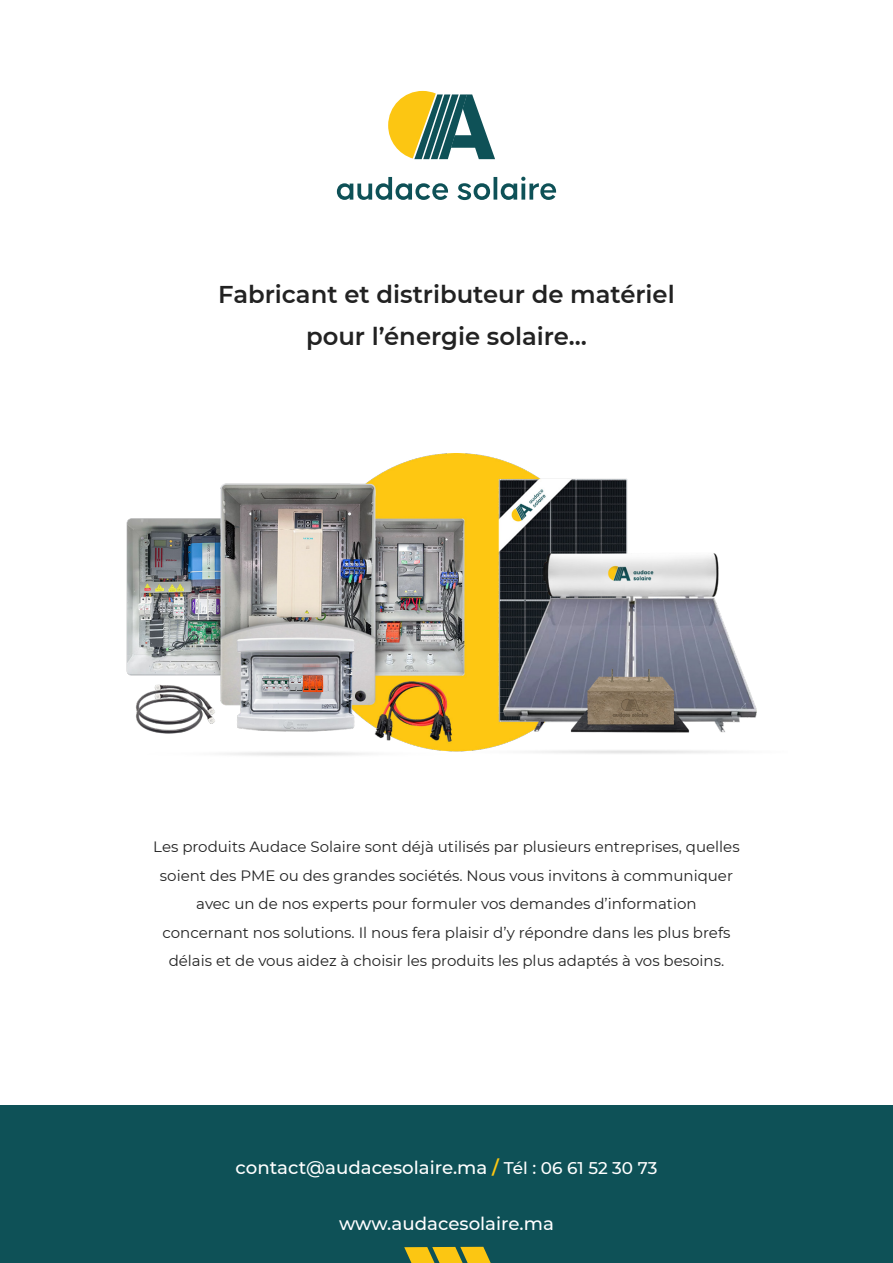
<style>
.page{position:relative;width:893px;height:1263px;background:#fff}
.page>*{position:absolute;margin:0;border:0;box-sizing:border-box;transform-origin:0 0}
.t1{font:600 24.3px/42.2px "Montserrat";color:#222;text-align:center}
.t2{font:500 18.15px "Montserrat";color:#fff}
.t3{font:15px/28.5px "Montserrat";color:#222;text-align:center}
.s1{font-weight:600;color:#fcc612}
.s2{font-size:16.95px}
</style>
<div class="page">
<img style="left:126px;top:453px;width:631px;height:303px">
<svg style="left:388px;top:91px;width:107px;height:68px"></svg>
<svg style="left:337px;top:177px;width:111px;height:23px"></svg>
<svg style="left:457px;top:183px;width:33px;height:17px"></svg>
<hr style="left:494px;top:177px;width:3px;height:23px;background:#0e5157">
<svg style="left:501px;top:177px;width:55px;height:23px"></svg>
<div style="left:0;top:1106px;width:893px;height:157px;background:#0e5157"></div>
<svg style="left:404px;top:1247px;width:87px;height:16px"></svg>
<h1 class="t1" style="left:218px;top:272px;width:458px">Fabricant et distributeur de matériel pour ’l énergie solaire...</h1>
<p class="t3" style="left:153px;top:832px;width:588px">Les produits Audace Solaire sont déjà utilisés par plusieurs entreprises, quelles soient des PME ou des grandes sociétés. Nous vous invitons à communiquer avec un de nos experts pour formuler vos demandes d’information concernant nos solutions Il. nous fera plaisir d y’ répondre dans les plus brefs délais et de vous aidez à choisir les produits les plus adaptés à vos besoins.</p>
<p class="t2" style="left:236px;top:1154px;width:423px">contact@audacesolaire.ma <span class="s1">/</span> <span class="s2">Tél : 06 61 52 30 73</span></p>
<p class="t2" style="left:339px;top:1211px;width:216px">www.audacesolaire.ma</p>
</div>
